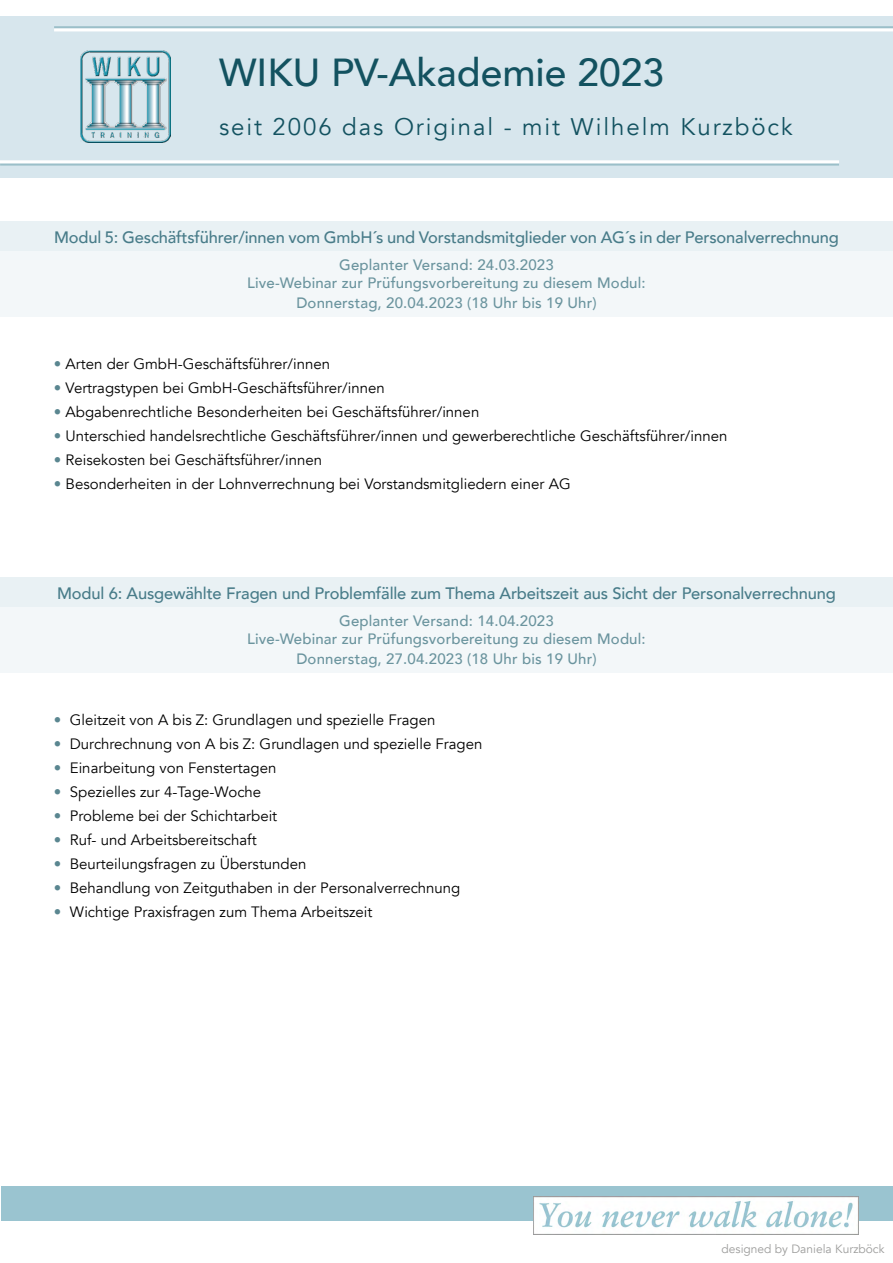
<style>
.page{position:relative;width:893px;height:1263px;background:#fff}
.page>*{position:absolute;margin:0;border:0;box-sizing:border-box;transform-origin:0 0}
.t1{font:500 39px "Avenir";color:#135260}
.t2{font:24px "Avenir";letter-spacing:.08em;color:#135260}
.t3{font:500 16.5px "Avenir";letter-spacing:-.01em;color:#135260}
.t4{font:15px "Avenir";color:#000}
.t5{font:500 15px/18px "Avenir";letter-spacing:.01em;color:#5a8690;text-align:center}
.t6{font:12px "Avenir";color:#9d9d9c}
.s1{color:#5a8690}
</style>
<div class="page">
<div style="left:0;top:16px;width:893px;height:162px;background:#d7e6ed"></div>
<img style="left:81px;top:51px;width:89px;height:92px">
<hr style="left:54px;top:26px;width:839px;height:2px;background:#106675">
<hr style="left:0;top:163px;width:839px;height:3px;background:#106675">
<hr style="left:0;top:160px;width:839px;height:3px;background:#fff">
<hr style="left:54px;top:28px;width:839px;height:3px;background:#fff">
<div style="left:1px;top:1186px;width:892px;height:34px;background:#9ac4d0"></div>
<img style="left:533px;top:1196px;width:326px;height:39px">
<div style="left:0;top:577px;width:893px;height:96px;background:#f3f7f9"></div>
<div style="left:0;top:577px;width:893px;height:30px;background:#e9f1f4"></div>
<div style="left:0;top:221px;width:893px;height:96px;background:#f3f7f9"></div>
<div style="left:0;top:221px;width:893px;height:30px;background:#e9f1f4"></div>
<h1 class="t1" style="left:219px;top:39px;width:447px">WIKU PV-Akademie 2023</h1>
<h2 class="t2" style="left:219px;top:113px;width:575px">seit 2006 das Original - mit Wilhelm Kurzböck</h2>
<p class="t3" style="left:54px;top:223px;width:786px">Modul 5: Geschäftsführer/innen vom GmbH´s und Vorstandsmitglieder von AG´s in der Personalverrechnung</p>
<p class="t5" style="left:247px;top:255px;width:400px">Geplanter Versand: 24.03.2023<br>Live-Webinar zur Prüfungsvorbereitung zu diesem Modul:</p>
<p class="t5" style="left:296px;top:293px;width:302px">Donnerstag, 20.04.2023 (18 Uhr bis 19 Uhr)</p>
<p class="t4" style="left:54px;top:355px;width:278px"><span class="s1">•</span> Arten der GmbH-Geschäftsführer/innen</p>
<p class="t4" style="left:54px;top:379px;width:332px"><span class="s1">•</span> Vertragstypen bei GmbH-Geschäftsführer/innen</p>
<p class="t4" style="left:54px;top:403px;width:427px"><span class="s1">•</span> Abgabenrechtliche Besonderheiten bei Geschäftsführer/innen</p>
<p class="t4" style="left:54px;top:427px;width:675px"><span class="s1">•</span> Unterschied handelsrechtliche Geschäftsführer/innen und gewerberechtliche Geschäftsführer/innen</p>
<p class="t4" style="left:54px;top:451px;width:270px"><span class="s1">•</span> Reisekosten bei Geschäftsführer/innen</p>
<p class="t4" style="left:54px;top:475px;width:518px"><span class="s1">•</span> Besonderheiten in der Lohnverrechnung bei Vorstandsmitgliedern einer AG</p>
<p class="t3" style="left:57px;top:579px;width:780px">Modul 6: Ausgewählte Fragen und Problemfälle zum Thema Arbeitszeit aus Sicht der Personalverrechnung</p>
<p class="t5" style="left:247px;top:611px;width:400px">Geplanter Versand: 14.04.2023<br>Live-Webinar zur Prüfungsvorbereitung zu diesem Modul:</p>
<p class="t5" style="left:296px;top:648px;width:302px">Donnerstag, 27.04.2023 (18 Uhr bis 19 Uhr)</p>
<p class="t4" style="left:54px;top:711px;width:383px"><span class="s1">•</span> Gleitzeit von A bis Z: Grundlagen und spezielle Fragen</p>
<p class="t4" style="left:54px;top:735px;width:430px"><span class="s1">•</span> Durchrechnung von A bis Z: Grundlagen und spezielle Fragen</p>
<p class="t4" style="left:54px;top:759px;width:224px"><span class="s1">•</span> Einarbeitung von Fenstertagen</p>
<p class="t4" style="left:54px;top:783px;width:209px"><span class="s1">•</span> Spezielles zur 4-Tage-Woche</p>
<p class="t4" style="left:54px;top:807px;width:225px"><span class="s1">•</span> Probleme bei der Schichtarbeit</p>
<p class="t4" style="left:54px;top:831px;width:204px"><span class="s1">•</span> Ruf- und Arbeitsbereitschaft</p>
<p class="t4" style="left:54px;top:855px;width:254px"><span class="s1">•</span> Beurteilungsfragen zu Überstunden</p>
<p class="t4" style="left:54px;top:879px;width:408px"><span class="s1">•</span> Behandlung von Zeitguthaben in der Personalverrechnung</p>
<p class="t4" style="left:54px;top:903px;width:320px"><span class="s1">•</span> Wichtige Praxisfragen zum Thema Arbeitszeit</p>
<p class="t6" style="left:722px;top:1242px;width:164px">designed by Daniela Kurzböck</p>
</div>
